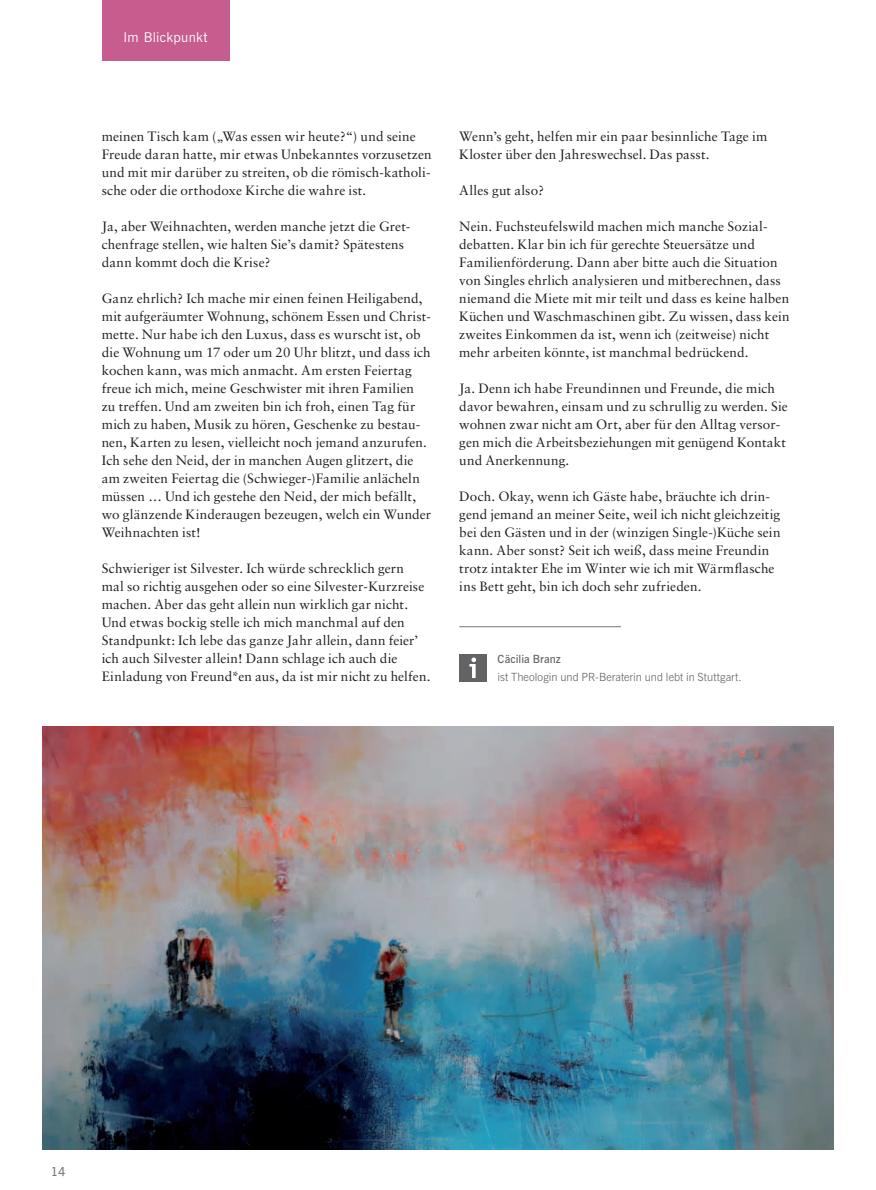
<style>
.page{position:relative;width:876px;height:1190px;background:#fff}
.page>*{position:absolute;margin:0;border:0;box-sizing:border-box;transform-origin:0 0}
.t1{font:13.5px/18px "Sabon";letter-spacing:.01em;color:#231f20}
.t2{font:13.5px "News Gothic BT";letter-spacing:.025em;color:#fff}
.t3{font:600 12.3px "News Gothic BT";color:#76787b}
.t4{font:300 11.25px "News Gothic BT";letter-spacing:.005em;color:#636366}
.t5{font:600 11.25px "News Gothic BT";color:#636366}
</style>
<div class="page">
<hr style="left:459px;top:626px;width:161px;height:1px;background:#76787b">
<div style="left:459px;top:654px;width:27px;height:27px;background:#636366"></div>
<svg style="left:469px;top:657px;width:7px;height:21px"></svg>
<img style="left:42px;top:726px;width:791px;height:423px">
<div style="left:102px;top:0;width:127px;height:60px;background:#c75c8f"></div>
<p class="t2" style="left:123px;top:33px;width:86px">Im Blickpunkt</p>
<p class="t1" style="left:102px;top:129px;width:331px">meinen Tisch kam („Was essen wir heute?“) und seine Freude daran hatte, mir etwas Unbekanntes vorzusetzen und mit mir darüber zu streiten, ob die römisch-katholi&shy;sche oder die orthodoxe Kirche die wahre ist.</p>
<p class="t1" style="left:102px;top:219px;width:310px">Ja, aber Weihnachten, werden manche jetzt die Gret&shy;chenfrage stellen, wie halten Sie’s damit? Spätestens dann kommt doch die Krise?</p>
<p class="t1" style="left:102px;top:291px;width:331px">Ganz ehrlich? Ich mache mir einen feinen Heiligabend, mit aufgeräumter Wohnung, schönem Essen und Christ&shy;mette. Nur habe ich den Luxus, dass es wurscht ist, ob die Wohnung um 17 oder um 20 Uhr blitzt, und dass ich kochen kann, was mich anmacht. Am ersten Feiertag freue ich mich, meine Geschwister mit ihren Familien<br>zu treffen. Und am zweiten bin ich froh, einen Tag für mich zu haben, Musik zu hören, Geschenke zu bestau&shy;nen, Karten zu lesen, vielleicht noch jemand anzurufen.<br>Ich sehe den Neid, der in manchen Augen glitzert, die am zweiten Feiertag die (Schwieger-)Familie anlächeln müssen … Und ich gestehe den Neid, der mich befällt, wo glänzende Kinderaugen bezeugen, welch ein Wunder Weihnachten ist!</p>
<p class="t1" style="left:102px;top:561px;width:330px">Schwieriger ist Silvester. Ich würde schrecklich gern<br>mal so richtig ausgehen oder so eine Silvester-Kurzreise machen. Aber das geht allein nun wirklich gar nicht.<br>Und etwas bockig stelle ich mich manchmal auf den Standpunkt: Ich lebe das ganze Jahr allein, dann feier’ ich auch Silvester allein! Dann schlage ich auch die Einladung von Freund*en aus, da ist mir nicht zu helfen.</p>
<p class="t1" style="left:459px;top:129px;width:309px">Wenn’s geht, helfen mir ein paar besinnliche Tage im<br>Kloster über den Jahreswechsel. Das passt.</p>
<p class="t1" style="left:459px;top:183px;width:86px">Alles gut also?</p>
<p class="t1" style="left:459px;top:219px;width:332px">Nein. Fuchsteufelswild machen mich manche Sozial&shy;debatten. Klar bin ich für gerechte Steuersätze und Familienförderung. Dann aber bitte auch die Situation von Singles ehrlich analysieren und mitberechnen, dass niemand die Miete mit mir teilt und dass es keine halben Küchen und Waschmaschinen gibt. Zu wissen, dass kein zweites Einkommen da ist, wenn ich (zeitweise) nicht mehr arbeiten könnte, ist manchmal bedrückend.</p>
<p class="t1" style="left:459px;top:381px;width:330px">Ja. Denn ich habe Freundinnen und Freunde, die mich davor bewahren, einsam und zu schrullig zu werden. Sie wohnen zwar nicht am Ort, aber für den Alltag versor&shy;gen mich die Arbeitsbeziehungen mit genügend Kontakt und Anerkennung.</p>
<p class="t1" style="left:459px;top:489px;width:322px">Doch. Okay, wenn ich Gäste habe, bräuchte ich drin&shy;gend jemand an meiner Seite, weil ich nicht gleichzeitig bei den Gästen und in der (winzigen Single-)Küche sein kann. Aber sonst? Seit ich weiß, dass meine Freundin trotz intakter Ehe im Winter wie ich mit Wärmflasche ins Bett geht, bin ich doch sehr zufrieden.</p>
<p class="t5" style="left:497px;top:655px;width:65px">Cäcilia Branz</p>
<p class="t4" style="left:497px;top:673px;width:245px">ist Theologin und PR-Beraterin und lebt in Stuttgart.</p>
<p class="t3" style="left:51px;top:1167px;width:16px">14</p>
</div>
